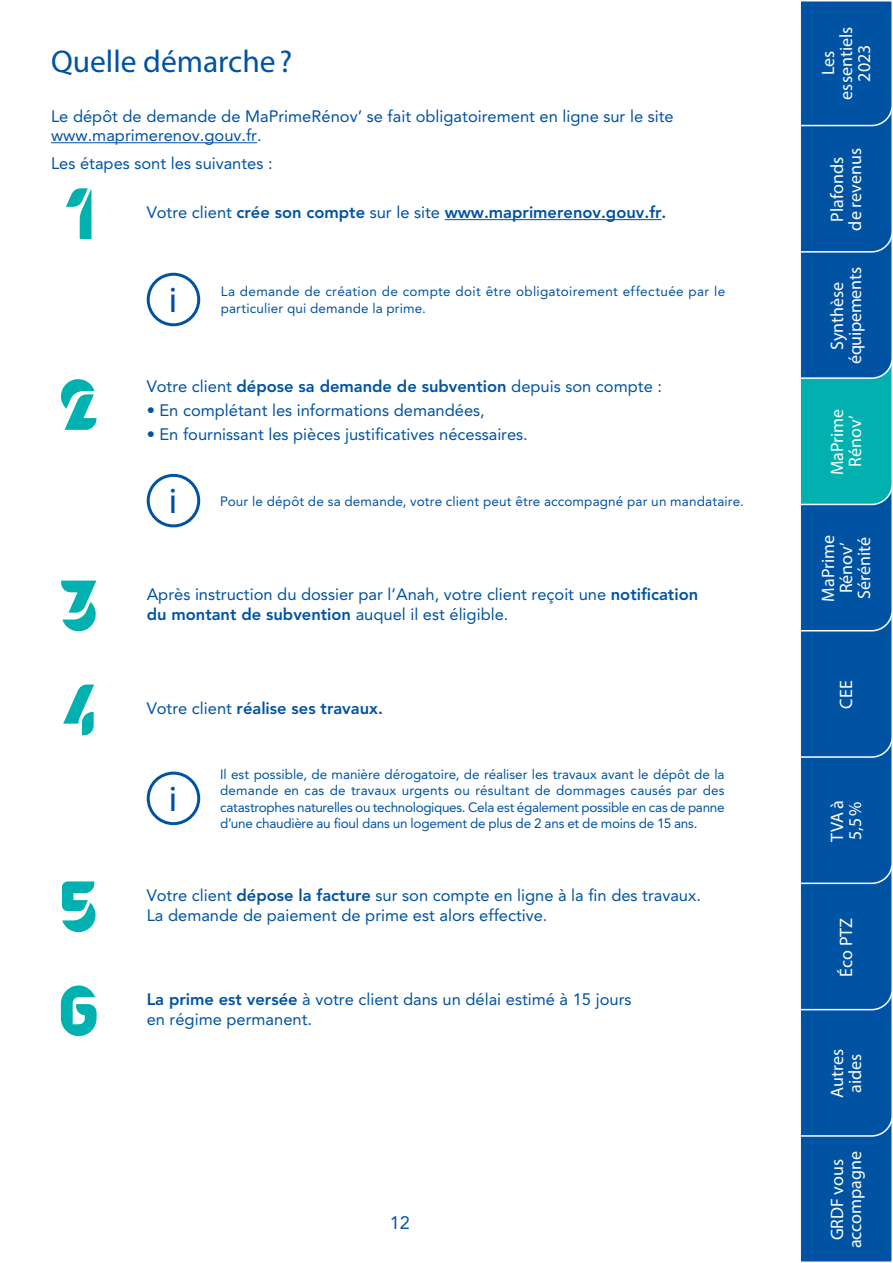
<style>
.page{position:relative;width:893px;height:1263px;background:#fff}
.page>*{position:absolute;margin:0;border:0;box-sizing:border-box;transform-origin:0 0}
.t1{font:36px "Myriad Pro";color:#0053a2}
.t2{font:31.5px "Myriad Pro";color:#0053a2}
.t3{font:18px/18px "Myriad Pro";color:#fff;text-align:center}
.t4{font:18px "Avenir LT Std";color:#0053a2}
.t5{font:16.5px/19.5px "Avenir LT Std";color:#0053a2}
.t6{font:800 16.5px "Avenir LT Std";color:#0053a2}
.t7{font:13.5px/16.5px "Avenir LT Std";letter-spacing:.01em;color:#0053a2;text-align:justify}
.s1{font-weight:400}
.s2{font-weight:800}
</style>
<div class="page">
<div style="left:799px;top:1115px;width:94px;height:148px;background:#0053a2;border:2px solid #fff"></div>
<svg style="left:799px;top:1px;width:94px;height:1136px;background:#0b64a7"></svg>
<hr style="left:51px;top:142px;width:206px;height:1px;background:#0053a2">
<hr style="left:445px;top:219px;width:217px;height:1px;background:#0053a2">
<svg style="left:66px;top:188px;width:25px;height:51px"></svg>
<div style="left:147px;top:273px;width:53px;height:53px;border:3px solid #0053a2;border-radius:50%"></div>
<svg style="left:61px;top:379px;width:35px;height:51px"></svg>
<div style="left:147px;top:474px;width:53px;height:53px;border:3px solid #0053a2;border-radius:50%"></div>
<svg style="left:61px;top:580px;width:35px;height:51px"></svg>
<svg style="left:63px;top:684px;width:31px;height:51px"></svg>
<div style="left:147px;top:772px;width:53px;height:53px;border:3px solid #0053a2;border-radius:50%"></div>
<svg style="left:62px;top:881px;width:34px;height:51px"></svg>
<svg style="left:61px;top:985px;width:36px;height:51px"></svg>
<h2 class="t2" style="left:51px;top:42px;width:243px">Quelle démarche?</h2>
<p class="t5" style="left:51px;top:106px;width:624px">Le dépôt de demande de MaPrimeRénov’ se fait obligatoirement en ligne sur le site www.maprimerenov.gouv.fr.</p>
<p class="t5" style="left:51px;top:154px;width:223px">Les étapes sont les suivantes :</p>
<p class="t6" style="left:147px;top:202px;width:521px"><span class="s1">Votre client</span> crée son compte <span class="s1">sur le site</span> www.maprimerenov.gouv.fr.</p>
<h1 class="t1" style="left:169px;top:278px;width:10px">i</h1>
<p class="t7" style="left:221px;top:284px;width:506px">La demande de création de compte doit être obligatoirement effectuée par le</p>
<p class="t7" style="left:221px;top:300px;width:207px">particulier qui demande la prime.</p>
<p class="t5" style="left:147px;top:376px;width:517px">Votre client <span class="s2">dépose sa demande de subvention</span> depuis son compte :</p>
<p class="t5" style="left:147px;top:401px;width:340px">• En complétant les informations demandées,</p>
<p class="t5" style="left:147px;top:425px;width:383px">• En fournissant les pièces justificatives nécessaires.</p>
<h1 class="t1" style="left:169px;top:479px;width:10px">i</h1>
<p class="t7" style="left:220px;top:493px;width:525px">Pour le dépôt de sa demande, votre client peut être accompagné par un mandataire.</p>
<p class="t5" style="left:147px;top:585px;width:553px">Après instruction du dossier par l’Anah, votre client reçoit une <span class="s2">notification du montant de subvention</span> auquel il est éligible.</p>
<p class="t6" style="left:147px;top:699px;width:238px"><span class="s1">Votre client</span> réalise ses travaux.</p>
<h1 class="t1" style="left:169px;top:777px;width:10px">i</h1>
<p class="t7" style="left:220px;top:766px;width:506px">Il est possible, de manière dérogatoire, de réaliser les travaux avant le dépôt de la demande en cas de travaux urgents ou résultant de dommages causés par des catastrophes naturelles ou technologiques. Cela est également possible en cas de panne d’une chaudière au fioul dans un logement de plus de 2 ans et de moins de 15 ans.</p>
<p class="t5" style="left:147px;top:886px;width:556px">Votre client <span class="s2">dépose la facture</span> sur son compte en ligne à la fin des travaux.<br>La demande de paiement de prime est alors effective.</p>
<p class="t5" style="left:147px;top:990px;width:486px"><span class="s2">La prime est versée</span> à votre client dans un délai estimé à 15 jours en régime permanent.</p>
<p class="t4" style="left:390px;top:1212px;width:22px">12</p>
<p class="t3" style="left:819px;top:100px;width:74px;rotate:-90deg">Les essentiels<br>2023</p>
<p class="t3" style="left:828px;top:231px;width:84px;rotate:-90deg">Plafonds de revenus</p>
<p class="t3" style="left:828px;top:364px;width:98px;rotate:-90deg">Synthèse équipements</p>
<p class="t3" style="left:828px;top:475px;width:68px;rotate:-90deg">MaPrime<br>Rénov’</p>
<p class="t3" style="left:819px;top:602px;width:68px;rotate:-90deg">MaPrime<br>Rénov’<br>Sérénité</p>
<p class="t3" style="left:837px;top:709px;width:30px;rotate:-90deg">CEE</p>
<p class="t3" style="left:828px;top:842px;width:44px;text-align:left;rotate:-90deg">TVA à<br>5,5%</p>
<p class="t3" style="left:837px;top:977px;width:60px;rotate:-90deg">Éco PTZ</p>
<p class="t3" style="left:828px;top:1098px;width:50px;text-align:left;rotate:-90deg">Autres aides</p>
<p class="t3" style="left:828px;top:1248px;width:99px;rotate:-90deg">GRDF vous accompagne</p>
</div>
